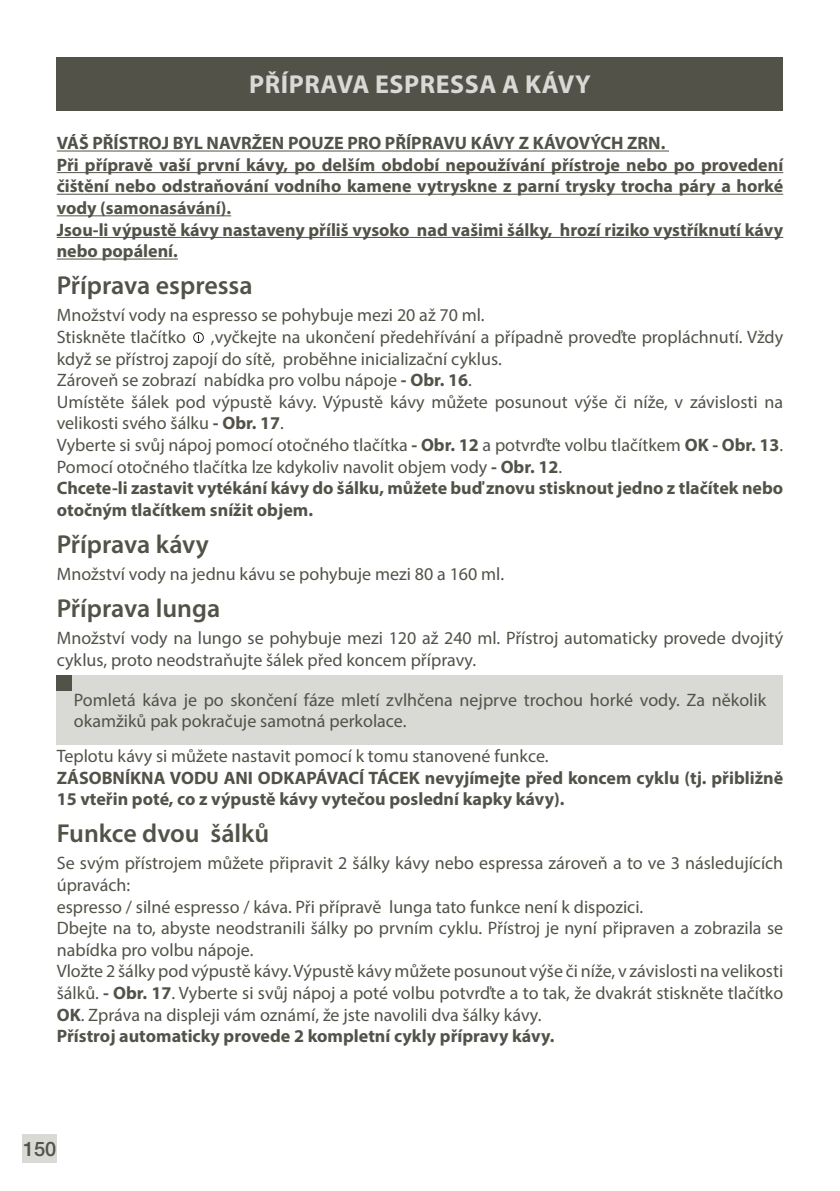
<style>
.page{position:relative;width:840px;height:1191px;background:#fff}
.page>*{position:absolute;margin:0;border:0;box-sizing:border-box;transform-origin:0 0}
.t1{font:600 26px "Myriad Pro";color:#535249}
.t2{font:700 26px "Myriad Pro";letter-spacing:.02em;color:#d9d9d5}
.t3{font:500 20px "Helvetica Neue LT Std";color:#535249}
.t4{font:18px/21.6px "Myriad Pro";color:#535249}
.t5{font:700 18px/21.6px "Myriad Pro";color:#535249}
.s1{font-weight:700}
</style>
<div class="page">
<div style="left:23px;top:1134px;width:34px;height:28px;background:#d9d9d5"></div>
<hr style="left:57px;top:151px;width:611px;height:1px;background:#535249">
<hr style="left:57px;top:172px;width:725px;height:1px;background:#535249">
<hr style="left:57px;top:194px;width:725px;height:1px;background:#535249">
<hr style="left:57px;top:215px;width:174px;height:1px;background:#535249">
<hr style="left:57px;top:237px;width:725px;height:1px;background:#535249">
<hr style="left:57px;top:259px;width:121px;height:1px;background:#535249">
<div style="left:57px;top:57px;width:725px;height:54px;background:#535249"></div>
<svg style="left:193px;top:332px;width:11px;height:11px"></svg>
<div style="left:57px;top:675px;width:725px;height:69px;background:#d9d9d5"></div>
<div style="left:57px;top:676px;width:15px;height:15px;background:#535249"></div>
<h1 class="t2" style="left:249px;top:68px;width:343px">PŘÍPRAVA ESPRESSA A KÁVY</h1>
<p class="t5" style="left:57px;top:132px;width:727px">VÁŠ PŘÍSTROJ BYL NAVRŽEN POUZE PRO PŘÍPRAVU KÁVY Z KÁVOVÝCH ZRN.<br>Při přípravě vaší první kávy, po delším období nepoužívání přístroje nebo po provedení čištění nebo odstraňování vodního kamene vytryskne z parní trysky trocha páry a horké vody (samonasávání).<br>Jsou-li výpustě kávy nastaveny příliš vysoko nad vašimi šálky, hrozí riziko vystříknutí kávy nebo popálení.</p>
<h1 class="t1" style="left:57px;top:269px;width:197px">Příprava espressa</h1>
<p class="t4" style="left:57px;top:304px;width:429px">Množství vody na espresso se pohybuje mezi 20 až 70 ml.<br>Stiskněte tlačítko</p>
<p class="t4" style="left:57px;top:326px;width:727px;text-indent:154px">,vyčkejte na ukončení předehřívání a případně proveďte propláchnutí. Vždy když se přístroj zapojí do sítě, proběhne inicializační cyklus.<br>Zároveň se zobrazí nabídka pro volbu nápoje <span class="s1">- Obr. 16</span>.<br>Umístěte šálek pod výpustě kávy. Výpustě kávy můžete posunout výše či níže, v závislosti na velikosti svého šálku <span class="s1">- Obr. 17</span>.<br>Vyberte si svůj nápoj pomocí otočného tlačítka <span class="s1">- Obr. 12</span> a potvrďte volbu tlačítkem <span class="s1">OK - Obr. 13</span>.<br>Pomocí otočného tlačítka lze kdykoliv navolit objem vody <span class="s1">- Obr. 12</span>.<br><span class="s1">Chcete-li zastavit vytékání kávy do šálku, můžete buď znovu stisknout jedno z tlačítek nebo otočným tlačítkem snížit objem.</span></p>
<h1 class="t1" style="left:57px;top:527px;width:154px">Příprava kávy</h1>
<p class="t4" style="left:57px;top:563px;width:448px">Množství vody na jednu kávu se pohybuje mezi 80 a 160 ml.</p>
<h1 class="t1" style="left:57px;top:591px;width:165px">Příprava lunga</h1>
<p class="t4" style="left:57px;top:627px;width:727px">Množství vody na lungo se pohybuje mezi 120 až 240 ml. Přístroj automaticky provede dvojitý cyklus, proto neodstraňujte šálek před koncem přípravy.</p>
<p class="t4" style="left:74px;top:688px;width:693px">Pomletá káva je po skončení fáze mletí zvlhčena nejprve trochou horké vody. Za několik okamžiků pak pokračuje samotná perkolace.</p>
<p class="t4" style="left:57px;top:745px;width:493px">Teplotu kávy si můžete nastavit pomocí k tomu stanovené funkce.</p>
<p class="t5" style="left:57px;top:766px;width:727px">ZÁSOBNÍKNA VODU ANI ODKAPÁVACÍ TÁCEK nevyjímejte před koncem cyklu (tj. přibližně<br>15 vteřin poté, co z výpustě kávy vytečou poslední kapky kávy).</p>
<h1 class="t1" style="left:57px;top:816px;width:214px">Funkce dvou šálků</h1>
<p class="t4" style="left:57px;top:852px;width:727px">Se svým přístrojem můžete připravit 2 šálky kávy nebo espressa zároveň a to ve 3 následujících úpravách:<br>espresso / silné espresso / káva. Při přípravě lunga tato funkce není k dispozici.<br>Dbejte na to, abyste neodstranili šálky po prvním cyklu. Přístroj je nyní připraven a zobrazila se nabídka pro volbu nápoje.<br>Vložte 2 šálky pod výpustě kávy. Výpustě kávy můžete posunout výše či níže, v závislosti na velikosti šálků. <span class="s1">- Obr. 17</span>. Vyberte si svůj nápoj a poté volbu potvrďte a to tak, že dvakrát stiskněte tlačítko <span class="s1">OK</span>. Zpráva na displeji vám oznámí, že jste navolili dva šálky kávy.<br><span class="s1">Přístroj automaticky provede 2 kompletní cykly přípravy kávy.</span></p>
<p class="t3" style="left:23px;top:1136px;width:35px">150</p>
</div>
